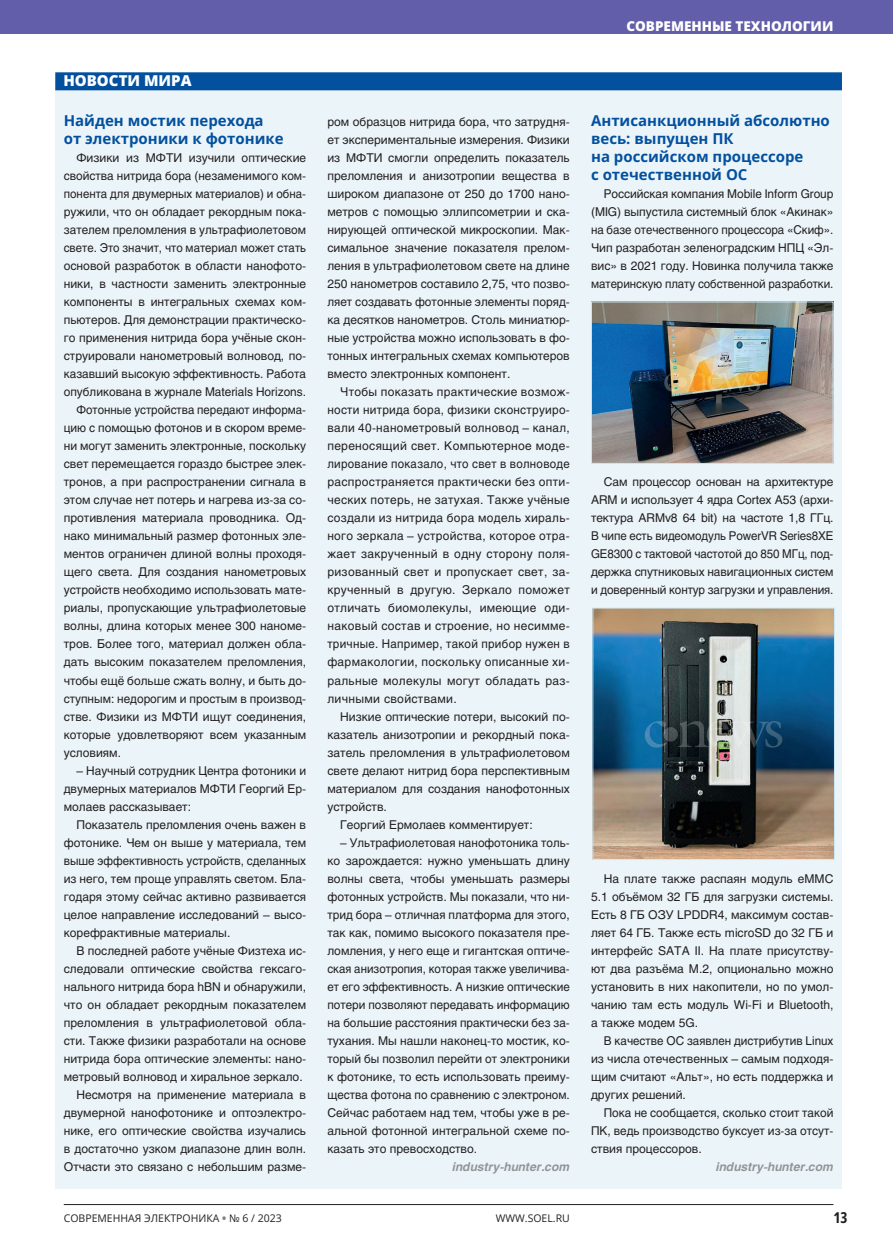
<style>
.page{position:relative;width:893px;height:1251px;background:#fff}
.page>*{position:absolute;margin:0;border:0;box-sizing:border-box;transform-origin:0 0}
.t1{font:700 15px/18px "Open Sans";color:#03509f}
.t2{font:800 15px "Open Sans";color:#fff}
.t3{font:700 15px "Open Sans Condensed";color:#231f20}
.t4{font:800 13.5px "Open Sans";color:#fff}
.t5{font:12px/18px "Helios C";color:#231f20;text-align:justify}
.t6{font:12px "Helios C";color:#231f20;scale:.95 1}
.t7{font:italic 700 12px "Helios C";color:#939598}
.t8{font:12px "Helios C";color:#231f20;scale:.96 1}
.t9{font:10.5px "Open Sans";color:#231f20}
.s1{font-weight:800;color:#808285}
</style>
<div class="page">
<div style="left:0;top:0;width:893px;height:34px;background:#625ea9"></div>
<hr style="left:64px;top:1203px;width:769px;height:1px;background:#231f20">
<div style="left:55px;top:82px;width:787px;height:1106px;background:#ebf5f9"></div>
<div style="left:55px;top:72px;width:787px;height:18px;background:#03509f"></div>
<img style="left:593px;top:303px;width:238px;height:158px">
<div style="left:591px;top:301px;width:242px;height:162px;border:1px solid #cee8f4"></div>
<img style="left:594px;top:609px;width:239px;height:248px">
<div style="left:592px;top:607px;width:243px;height:252px;border:1px solid #cee8f4"></div>
<p class="t2" style="left:63px;top:71px;width:130px">НОВОСТИ МИРА</p>
<p class="t1" style="left:64px;top:111px;width:221px">Найден мостик перехода от электроники к фотонике</p>
<p class="t5" style="left:77px;top:149px;width:231px">Физики из МФТИ изучили оптические</p>
<p class="t5" style="left:64px;top:167px;width:244px">свойства нитрида бора (незаменимого ком-</p>
<p class="t8" style="left:64px;top:187px;width:254px">понента для двумерных материалов) и обна-</p>
<p class="t5" style="left:64px;top:203px;width:244px">ружили, что он обладает рекордным пока-</p>
<p class="t5" style="left:64px;top:221px;width:244px">зателем преломления в ультрафиолетовом</p>
<p class="t6" style="left:64px;top:241px;width:257px">свете. Это значит, что материал может стать</p>
<p class="t5" style="left:64px;top:257px;width:244px">основой разработок в области нанофото-</p>
<p class="t5" style="left:64px;top:275px;width:244px">ники, в частности заменить электронные</p>
<p class="t5" style="left:64px;top:293px;width:244px">компоненты в интегральных схемах ком-</p>
<p class="t5" style="left:64px;top:311px;width:244px">пьютеров. Для демонстрации практическо-</p>
<p class="t5" style="left:64px;top:329px;width:244px">го применения нитрида бора учёные скон-</p>
<p class="t5" style="left:64px;top:347px;width:244px">струировали нанометровый волновод, по-</p>
<p class="t5" style="left:64px;top:365px;width:244px">казавший высокую эффективность. Работа</p>
<p class="t5" style="left:64px;top:383px;width:244px">опубликована в журнале Materials Horizons.</p>
<p class="t6" style="left:77px;top:403px;width:243px">Фотонные устройства передают информа-</p>
<p class="t5" style="left:64px;top:419px;width:244px">цию с помощью фотонов и в скором време-</p>
<p class="t5" style="left:64px;top:437px;width:244px">ни могут заменить электронные, поскольку</p>
<p class="t5" style="left:64px;top:455px;width:244px">свет перемещается гораздо быстрее элек-</p>
<p class="t5" style="left:64px;top:473px;width:244px">тронов, а при распространении сигнала в</p>
<p class="t5" style="left:64px;top:491px;width:244px">этом случае нет потерь и нагрева из-за со-</p>
<p class="t5" style="left:64px;top:509px;width:244px">противления материала проводника. Од-</p>
<p class="t5" style="left:64px;top:527px;width:244px">нако минимальный размер фотонных эле-</p>
<p class="t5" style="left:64px;top:545px;width:244px">ментов ограничен длиной волны проходя-</p>
<p class="t5" style="left:64px;top:563px;width:244px">щего света. Для создания нанометровых</p>
<p class="t5" style="left:64px;top:581px;width:244px">устройств необходимо использовать мате-</p>
<p class="t5" style="left:64px;top:599px;width:244px">риалы, пропускающие ультрафиолетовые</p>
<p class="t5" style="left:64px;top:617px;width:244px">волны, длина которых менее 300 наноме-</p>
<p class="t5" style="left:64px;top:635px;width:244px">тров. Более того, материал должен обла-</p>
<p class="t5" style="left:64px;top:653px;width:244px">дать высоким показателем преломления,</p>
<p class="t5" style="left:64px;top:671px;width:244px">чтобы ещё больше сжать волну, и быть до-</p>
<p class="t5" style="left:64px;top:689px;width:244px">ступным: недорогим и простым в производ-</p>
<p class="t5" style="left:64px;top:707px;width:244px">стве. Физики из МФТИ ищут соединения,</p>
<p class="t5" style="left:64px;top:725px;width:244px">которые удовлетворяют всем указанным</p>
<p class="t5" style="left:64px;top:743px;width:59px">условиям.</p>
<p class="t5" style="left:64px;top:761px;width:244px;text-indent:13px">– Научный сотрудник Центра фотоники и двумерных материалов МФТИ Георгий Ер&shy;молаев рассказывает:</p>
<p class="t5" style="left:64px;top:815px;width:244px;text-indent:13px">Показатель преломления очень важен в фотонике. Чем он выше у материала, тем выше эффективность устройств, сделанных из него, тем проще управлять светом. Бла&shy;годаря этому сейчас активно развивается целое направление исследований – высо&shy;корефрактивные материалы.</p>
<p class="t5" style="left:64px;top:941px;width:244px;text-align:right">В последней работе учёные Физтеха ис&shy;следовали оптические свойства гексаго&shy;нального нитрида бора hBN и обнаружили, что он обладает рекордным показателем преломления в ультрафиолетовой обла&shy;сти. Также физики разработали на основе нитрида бора оптические элементы: нано&shy;метровый волновод и хиральное зеркало.<br>Несмотря на применение материала в двумерной нанофотонике и оптоэлектро&shy;нике, его оптические свойства изучались в достаточно узком диапазоне длин волн.<br>Отчасти это связано с небольшим разме-</p>
<p class="t4" style="left:626px;top:17px;width:209px">СОВРЕМЕННЫЕ ТЕХНОЛОГИИ</p>
<p class="t5" style="left:327px;top:113px;width:244px">ром образцов нитрида бора, что затрудня&shy;ет экспериментальные измерения. Физики из МФТИ смогли определить показатель преломления и анизотропии вещества в широком диапазоне от 250 до 1700 нано&shy;метров с помощью эллипсометрии и ска&shy;нирующей оптической микроскопии. Мак&shy;симальное значение показателя прелом&shy;ления в ультрафиолетовом свете на длине 250 нанометров составило 2,75, что позво&shy;ляет создавать фотонные элементы поряд&shy;ка десятков нанометров. Столь миниатюр&shy;ные устройства можно использовать в фо&shy;тонных интегральных схемах компьютеров вместо электронных компонент.</p>
<p class="t5" style="left:327px;top:383px;width:244px;text-indent:13px">Чтобы показать практические возмож&shy;ности нитрида бора, физики сконструиро&shy;вали 40-нанометровый волновод – канал, переносящий свет. Компьютерное моде&shy;лирование показало, что свет в волноводе распространяется практически без опти&shy;ческих потерь, не затухая. Также учёные создали из нитрида бора модель хираль&shy;ного зеркала – устройства, которое отра&shy;жает закрученный в одну сторону поля&shy;ризованный свет и пропускает свет, за&shy;крученный в другую. Зеркало поможет отличать биомолекулы, имеющие оди&shy;наковый состав и строение, но несимме&shy;тричные. Например, такой прибор нужен в фармакологии, поскольку описанные хи&shy;ральные молекулы могут обладать раз&shy;личными свойствами.</p>
<p class="t5" style="left:340px;top:707px;width:231px">Низкие оптические потери, высокий по-</p>
<p class="t5" style="left:327px;top:725px;width:244px">казатель анизотропии и рекордный пока-</p>
<p class="t5" style="left:327px;top:743px;width:244px">затель преломления в ультрафиолетовом</p>
<p class="t5" style="left:327px;top:761px;width:244px">свете делают нитрид бора перспективным</p>
<p class="t5" style="left:327px;top:779px;width:244px">материалом для создания нанофотонных</p>
<p class="t5" style="left:327px;top:797px;width:61px">устройств.</p>
<p class="t5" style="left:340px;top:815px;width:194px">Георгий Ермолаев комментирует:</p>
<p class="t5" style="left:327px;top:833px;width:244px;text-indent:13px">– Ультрафиолетовая нанофотоника толь&shy;ко зарождается: нужно уменьшать длину волны света, чтобы уменьшать размеры фотонных устройств. Мы показали, что ни&shy;трид бора – отличная платформа для этого, так как, помимо высокого показателя пре&shy;ломления, у него еще и гигантская оптиче&shy;ская анизотропия, которая также увеличива&shy;ет его эффективность. А низкие оптические потери позволяют передавать информацию на большие расстояния практически без за&shy;тухания. Мы нашли наконец-то мостик, ко&shy;торый бы позволил перейти от электроники к фотонике, то есть использовать преиму&shy;щества фотона по сравнению с электроном.<br>Сейчас работаем над тем, чтобы уже в ре&shy;альной фотонной интегральной схеме по&shy;казать это превосходство.</p>
<p class="t7" style="left:453px;top:1159px;width:119px">industry-hunter.com</p>
<p class="t1" style="left:591px;top:111px;width:240px">Антисанкционный абсолютно весь: выпущен ПК<br>на российском процессоре<br>с отечественной ОС</p>
<p class="t5" style="left:591px;top:185px;width:244px;text-indent:13px">Российская компания Mobile Inform Group (MIG) выпустила системный блок «Акинак» на базе отечественного процессора «Скиф».<br>Чип разработан зеленоградским НПЦ «Эл&shy;вис» в 2021 году. Новинка получила также материнскую плату собственной разработки.</p>
<p class="t5" style="left:591px;top:473px;width:244px;text-indent:13px">Сам процессор основан на архитектуре ARM и использует 4 ядра Cortex A53 (архи&shy;тектура ARMv8 64 bit) на частоте 1,8 ГГц.<br>В чипе есть видеомодуль PowerVR Series8XE GE8300 с тактовой частотой до 850 МГц, под&shy;держка спутниковых навигационных систем и доверенный контур загрузки и управления.</p>
<p class="t5" style="left:591px;top:869px;width:244px;text-indent:13px">На плате также распаян модуль еММС 5.1 объёмом 32 ГБ для загрузки системы.<br>Есть 8 ГБ ОЗУ LPDDR4, максимум состав&shy;ляет 64 ГБ. Также есть microSD до 32 ГБ и интерфейс SATA II. На плате присутству&shy;ют два разъёма М.2, опционально можно установить в них накопители, но по умол&shy;чанию там есть модуль Wi-Fi и Bluetooth, а также модем 5G.</p>
<p class="t5" style="left:591px;top:1031px;width:244px;text-indent:13px">В качестве ОС заявлен дистрибутив Linux из числа отечественных – самым подходя&shy;щим считают «Альт», но есть поддержка и других решений.</p>
<p class="t5" style="left:591px;top:1103px;width:244px;text-indent:13px">Пока не сообщается, сколько стоит такой ПК, ведь производство буксует из-за отсут&shy;ствия процессоров.</p>
<p class="t7" style="left:716px;top:1159px;width:119px">industry-hunter.com</p>
<p class="t9" style="left:64px;top:1210px;width:220px">СОВРЕМЕННАЯ ЭЛЕКТРОНИКА <span class="s1">•</span> № 6 / 2023</p>
<p class="t9" style="left:496px;top:1210px;width:75px">WWW.SOEL.RU</p>
<p class="t3" style="left:833px;top:1207px;width:16px">13</p>
</div>
